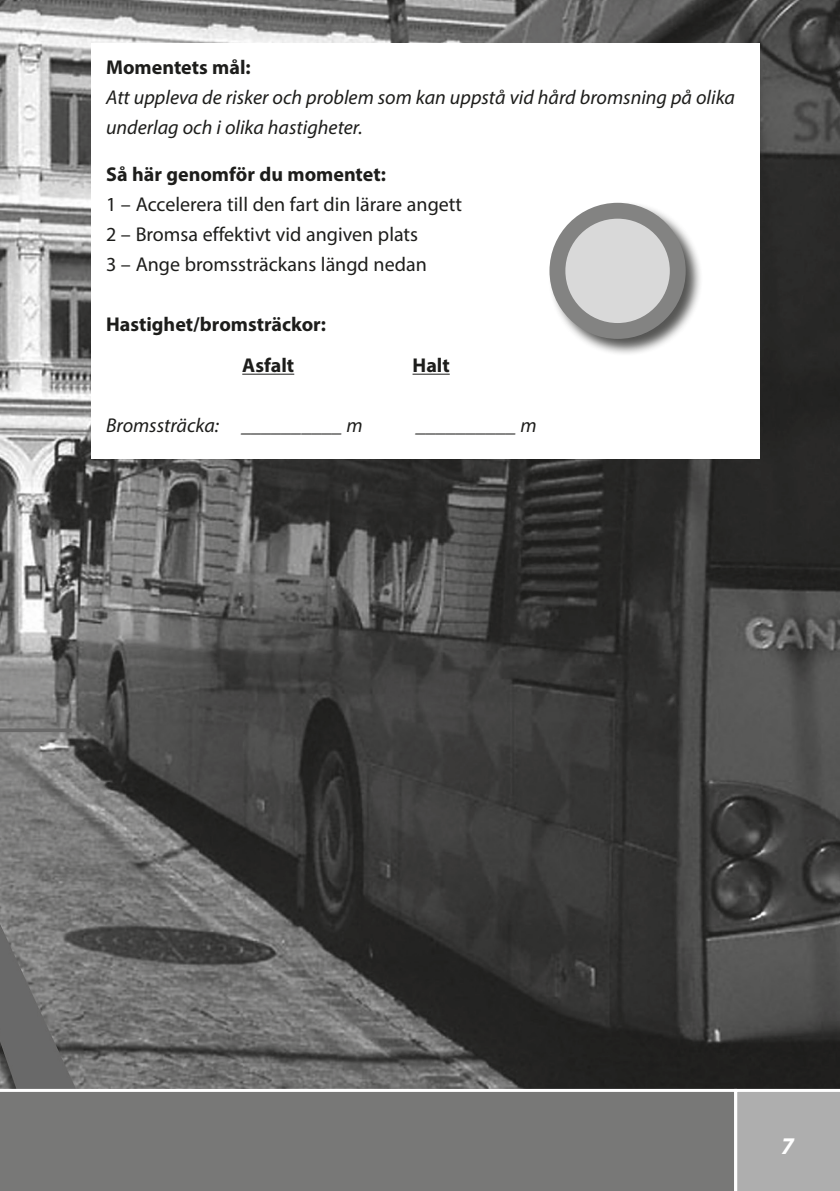
<style>
.page{position:relative;width:840px;height:1191px;background:#fff}
.page>*{position:absolute;margin:0;border:0;box-sizing:border-box;transform-origin:0 0}
.t1{font:italic 700 24px "Myriad Pro";color:#fff}
.t2{font:italic 20px/30px "Myriad Pro";color:#1d1d1b}
.t3{font:20px/30px "Myriad Pro";color:#1d1d1b}
.t4{font:700 20px/41.4px "Myriad Pro";color:#1d1d1b}
.s1{font-weight:700;font-style:normal}
.s2{font-weight:700}
</style>
<div class="page">
<img style="left:0;top:0;width:839px;height:1089px">
<div style="left:737px;top:1092px;width:102px;height:99px;background:#aeaeae"></div>
<div style="left:0;top:1091px;width:734px;height:100px;background:#787877"></div>
<div style="left:91px;top:43px;width:668px;height:416px;background:#fff"></div>
<hr style="left:242px;top:374px;width:52px;height:1px;background:#1d1d1b">
<hr style="left:412px;top:374px;width:37px;height:1px;background:#1d1d1b">
<div style="left:547px;top:201px;width:155px;height:155px;background:#1d1d1b;opacity:.75"></div>
<div style="left:549px;top:203px;width:136px;height:136px;background:#838382;border-radius:50%"></div>
<div style="left:565px;top:219px;width:104px;height:104px;background:#d9d9d9;border-radius:50%"></div>
<p class="t2" style="left:106px;top:52px;width:630px"><span class="s1">Momentets mål:<br></span>Att uppleva de risker och problem som kan uppstå vid hård bromsning på olika underlag och i olika hastigheter.</p>
<p class="t3" style="left:106px;top:159px;width:357px"><span class="s2">Så här genomför du momentet:<br></span>1 – Accelerera till den fart din lärare angett 2 – Bromsa effektivt vid angiven plats<br>3 – Ange bromssträckans längd nedan</p>
<p class="t4" style="left:242px;top:303px;width:85px;text-indent:-136px">Hastighet/bromsträckor:<br>Asfalt</p>
<p class="t4" style="left:412px;top:344px;width:39px">Halt</p>
<p class="t2" style="left:106px;top:410px;width:258px">Bromssträcka: __________ m</p>
<p class="t2" style="left:416px;top:410px;width:122px">__________ m</p>
<p class="t1" style="left:780px;top:1130px;width:14px">7</p>
</div>
